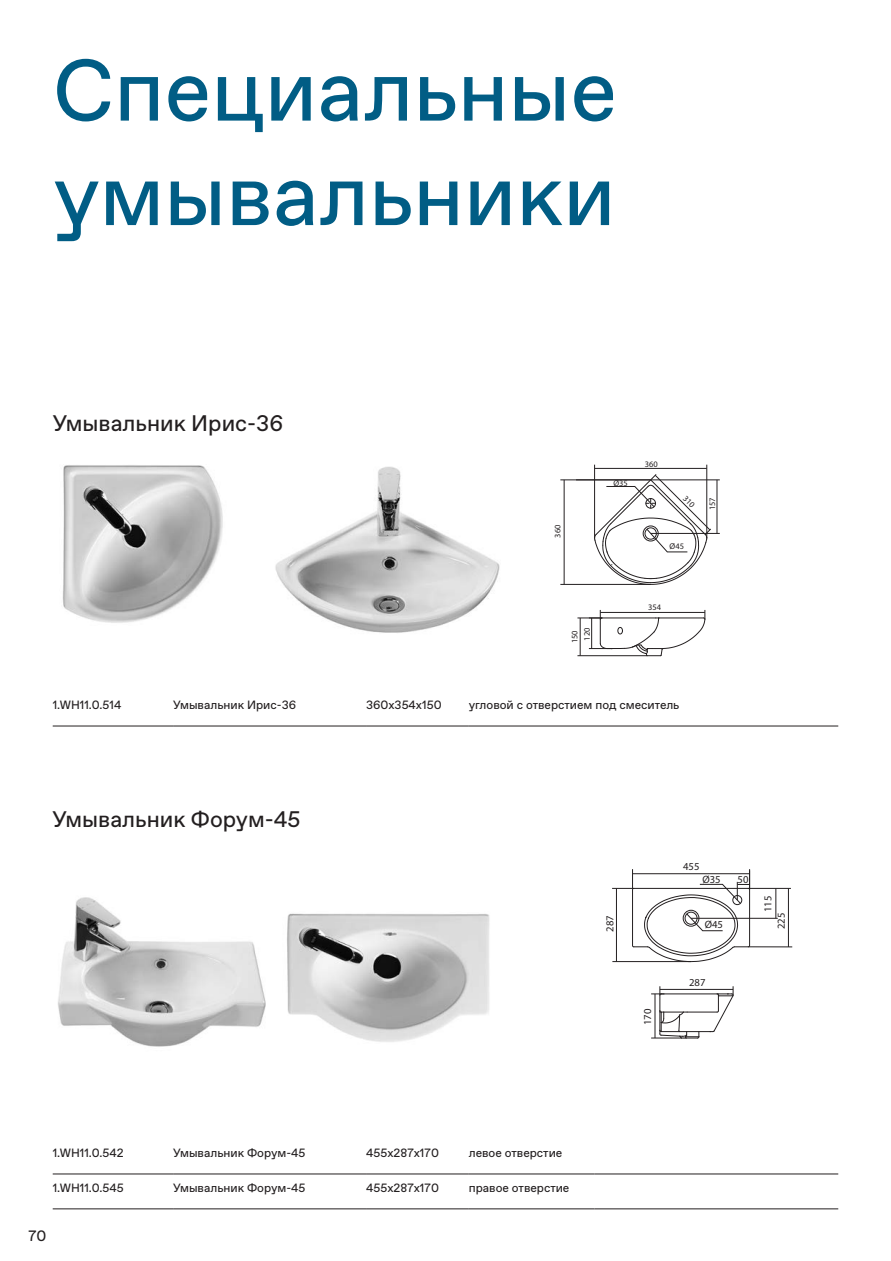
<style>
.page{position:relative;width:891px;height:1261px;background:#fff}
.page>*{position:absolute;margin:0;border:0;box-sizing:border-box;transform-origin:0 0}
.t1{font:87px/104.4px "Favorit Pro";color:#015d85}
.t2{font:22.5px "Favorit Pro";color:#231f20}
.t3{font:15px "Favorit Pro";color:#231f20}
.t4{font:12px "Favorit Pro";color:#231f20}
.t5{font:10.65px "Myriad Pro";color:#231f20}
.t6{font:8.4px/12.3px "Myriad Pro";color:#231f20;text-align:center}
</style>
<div class="page">
<img style="left:275px;top:466px;width:225px;height:167px">
<hr style="left:53px;top:725px;width:120px;height:1px;background:#231f20">
<hr style="left:173px;top:725px;width:193px;height:1px;background:#231f20">
<hr style="left:366px;top:725px;width:102px;height:1px;background:#231f20">
<hr style="left:468px;top:725px;width:370px;height:1px;background:#231f20">
<img style="left:62px;top:465px;width:161px;height:158px">
<hr style="left:594px;top:464px;width:1px;height:74px;background:#231f20">
<hr style="left:560px;top:584px;width:90px;height:1px;background:#231f20">
<hr style="left:560px;top:479px;width:90px;height:1px;background:#231f20">
<hr style="left:563px;top:480px;width:1px;height:104px;background:#231f20">
<hr style="left:650px;top:533px;width:69px;height:1px;background:#231f20">
<hr style="left:650px;top:479px;width:69px;height:1px;background:#231f20">
<hr style="left:716px;top:480px;width:1px;height:53px;background:#231f20">
<hr style="left:706px;top:464px;width:1px;height:74px;background:#231f20">
<hr style="left:594px;top:468px;width:112px;height:1px;background:#231f20">
<svg style="left:577px;top:610px;width:128px;height:46px"></svg>
<img style="left:58px;top:897px;width:207px;height:150px">
<hr style="left:53px;top:1173px;width:120px;height:1px;background:#231f20">
<hr style="left:53px;top:1208px;width:120px;height:1px;background:#231f20">
<hr style="left:173px;top:1173px;width:193px;height:1px;background:#231f20">
<hr style="left:173px;top:1208px;width:193px;height:1px;background:#231f20">
<hr style="left:366px;top:1173px;width:102px;height:1px;background:#231f20">
<hr style="left:366px;top:1208px;width:102px;height:1px;background:#231f20">
<hr style="left:468px;top:1173px;width:126px;height:1px;background:#231f20">
<hr style="left:468px;top:1208px;width:126px;height:1px;background:#231f20">
<hr style="left:594px;top:1173px;width:244px;height:1px;background:#231f20">
<hr style="left:594px;top:1208px;width:244px;height:1px;background:#231f20">
<img style="left:287px;top:913px;width:203px;height:129px">
<hr style="left:748px;top:946px;width:44px;height:1px;background:#231f20">
<hr style="left:788px;top:888px;width:1px;height:58px;background:#231f20">
<hr style="left:748px;top:888px;width:42px;height:1px;background:#231f20">
<hr style="left:690px;top:917px;width:87px;height:1px;background:#231f20">
<hr style="left:775px;top:888px;width:1px;height:30px;background:#231f20">
<hr style="left:659px;top:989px;width:73px;height:1px;background:#231f20">
<hr style="left:687px;top:1011px;width:30px;height:1px;background:#231f20">
<hr style="left:661px;top:993px;width:56px;height:1px;background:#231f20">
<hr style="left:679px;top:1031px;width:33px;height:1px;background:#231f20">
<svg style="left:709px;top:986px;width:24px;height:46px"></svg>
<svg style="left:651px;top:986px;width:48px;height:52px"></svg>
<svg style="left:612px;top:869px;width:138px;height:93px"></svg>
<div style="left:684px;top:911px;width:13px;height:13px;border:1px solid #231f20;border-radius:50%"></div>
<div style="left:682px;top:909px;width:17px;height:17px;border:1px solid #231f20;border-radius:50%"></div>
<div style="left:732px;top:895px;width:10px;height:9px;border:1px solid #231f20;border-radius:50%"></div>
<svg style="left:594px;top:474px;width:116px;height:111px"></svg>
<h1 class="t1" style="left:53px;top:37px;width:565px">Специальные умывальники</h1>
<h2 class="t2" style="left:53px;top:408px;width:232px">Умывальник Ирис-36</h2>
<p class="t6" style="left:551px;top:537px;width:14px;rotate:-90deg">360</p>
<p class="t6" style="left:568px;top:643px;width:17px;rotate:-90deg">150<br>120</p>
<p class="t6" style="left:613px;top:476px;width:16px">Ø35</p>
<p class="t6" style="left:644px;top:457px;width:14px">360</p>
<p class="t6" style="left:669px;top:540px;width:16px">Ø45</p>
<p class="t6" style="left:648px;top:600px;width:14px">354</p>
<p class="t4" style="left:53px;top:696px;width:70px">1.WH11.0.514</p>
<p class="t4" style="left:173px;top:696px;width:124px">Умывальник Ирис-36</p>
<p class="t4" style="left:366px;top:696px;width:77px">360х354х150</p>
<p class="t4" style="left:468px;top:696px;width:212px">угловой с отверстием под смеситель</p>
<p class="t6" style="left:705px;top:510px;width:14px;rotate:-90deg">157</p>
<h2 class="t2" style="left:52px;top:804px;width:250px">Умывальник Форум-45</h2>
<p class="t5" style="left:683px;top:860px;width:18px">455</p>
<p class="t5" style="left:702px;top:872px;width:20px">Ø35</p>
<p class="t5" style="left:737px;top:872px;width:12px">50</p>
<p class="t5" style="left:761px;top:912px;width:18px;rotate:-90deg">115</p>
<p class="t5" style="left:603px;top:931px;width:18px;rotate:-90deg">287</p>
<p class="t5" style="left:774px;top:928px;width:18px;rotate:-90deg">225</p>
<p class="t5" style="left:704px;top:917px;width:20px">Ø45</p>
<p class="t4" style="left:53px;top:1144px;width:72px">1.WH11.0.542</p>
<p class="t4" style="left:173px;top:1144px;width:134px">Умывальник Форум-45</p>
<p class="t4" style="left:366px;top:1144px;width:74px">455х287х170</p>
<p class="t4" style="left:468px;top:1144px;width:95px">левое отверстие</p>
<p class="t4" style="left:53px;top:1179px;width:73px">1.WH11.0.545</p>
<p class="t4" style="left:173px;top:1179px;width:134px">Умывальник Форум-45</p>
<p class="t4" style="left:366px;top:1179px;width:74px">455х287х170</p>
<p class="t4" style="left:468px;top:1179px;width:102px">правое отверстие</p>
<p class="t3" style="left:28px;top:1225px;width:19px">70</p>
<p class="t5" style="left:640px;top:1025px;width:18px;rotate:-90deg">170</p>
<p class="t5" style="left:689px;top:975px;width:18px">287</p>
</div>
